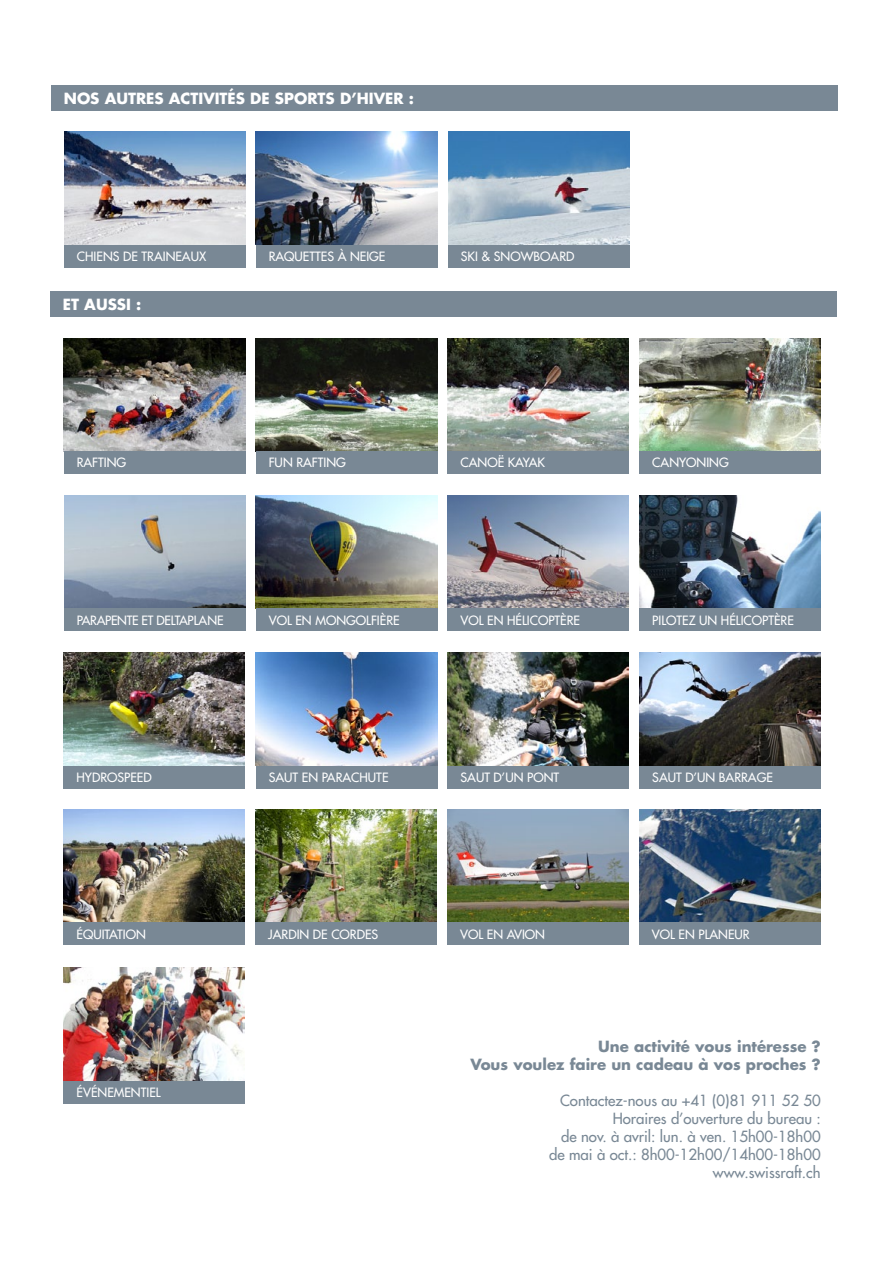
<style>
.page{position:relative;width:893px;height:1263px;background:#fff}
.page>*{position:absolute;margin:0;border:0;box-sizing:border-box;transform-origin:0 0}
.t1{font:15px/18px "Futura";color:#798895;text-align:right}
.t2{font:700 15px/18px "Futura";color:#798895;text-align:right}
.t3{font:700 15px "Futura";color:#fff}
.t4{font:12.45px "Futura";color:#fff}
</style>
<div class="page">
<div style="left:51px;top:85px;width:787px;height:26px;background:#798895"></div>
<img style="left:256px;top:338px;width:181px;height:113px">
<div style="left:256px;top:451px;width:181px;height:23px;background:#798895"></div>
<img style="left:639px;top:338px;width:182px;height:113px">
<div style="left:639px;top:451px;width:182px;height:23px;background:#798895"></div>
<img style="left:448px;top:338px;width:181px;height:113px">
<div style="left:448px;top:451px;width:181px;height:23px;background:#798895"></div>
<img style="left:64px;top:653px;width:181px;height:113px">
<div style="left:64px;top:766px;width:181px;height:22px;background:#798895"></div>
<div style="left:50px;top:291px;width:787px;height:26px;background:#798895"></div>
<img style="left:64px;top:132px;width:181px;height:113px">
<div style="left:64px;top:245px;width:181px;height:23px;background:#798895"></div>
<img style="left:256px;top:132px;width:181px;height:113px">
<div style="left:256px;top:245px;width:181px;height:23px;background:#798895"></div>
<img style="left:448px;top:132px;width:181px;height:113px">
<div style="left:448px;top:245px;width:181px;height:23px;background:#798895"></div>
<img style="left:64px;top:495px;width:181px;height:113px">
<div style="left:64px;top:608px;width:181px;height:23px;background:#798895"></div>
<img style="left:448px;top:495px;width:181px;height:113px">
<div style="left:448px;top:608px;width:181px;height:23px;background:#798895"></div>
<img style="left:256px;top:495px;width:181px;height:113px">
<div style="left:256px;top:608px;width:181px;height:23px;background:#798895"></div>
<img style="left:639px;top:495px;width:182px;height:113px">
<div style="left:639px;top:608px;width:182px;height:23px;background:#798895"></div>
<img style="left:256px;top:653px;width:181px;height:113px">
<div style="left:256px;top:766px;width:181px;height:22px;background:#798895"></div>
<img style="left:639px;top:653px;width:182px;height:113px">
<div style="left:639px;top:766px;width:182px;height:22px;background:#798895"></div>
<img style="left:448px;top:653px;width:181px;height:113px">
<div style="left:448px;top:766px;width:181px;height:22px;background:#798895"></div>
<img style="left:64px;top:968px;width:181px;height:113px">
<div style="left:64px;top:1081px;width:181px;height:23px;background:#798895"></div>
<img style="left:64px;top:809px;width:181px;height:113px">
<div style="left:64px;top:922px;width:181px;height:23px;background:#798895"></div>
<img style="left:447px;top:809px;width:181px;height:113px">
<div style="left:447px;top:922px;width:181px;height:23px;background:#798895"></div>
<img style="left:256px;top:809px;width:181px;height:113px">
<div style="left:256px;top:922px;width:181px;height:23px;background:#798895"></div>
<img style="left:639px;top:809px;width:181px;height:113px">
<div style="left:639px;top:922px;width:181px;height:23px;background:#798895"></div>
<img style="left:64px;top:338px;width:181px;height:113px">
<div style="left:64px;top:451px;width:181px;height:23px;background:#798895"></div>
<p class="t3" style="left:64px;top:88px;width:13px">Nos</p>
<p class="t3" style="left:105px;top:88px;width:34px">autres</p>
<p class="t3" style="left:169px;top:88px;width:10px">activit</p>
<p class="t3" style="left:228px;top:88px;width:59px">ésde sports</p>
<p class="t3" style="left:340px;top:88px;width:28px">d’hiver</p>
<p class="t3" style="left:409px;top:88px;width:7px">:</p>
<p class="t4" style="left:77px;top:249px;width:28px">CHIENS</p>
<p class="t4" style="left:123px;top:249px;width:52px">DE TRAINEA</p>
<p class="t4" style="left:191px;top:249px;width:17px">UX</p>
<p class="t4" style="left:269px;top:249px;width:117px">RAQUETTES À NEIGE</p>
<p class="t4" style="left:461px;top:249px;width:99px">SKI &amp; SNOWBOARD</p>
<p class="t3" style="left:63px;top:294px;width:54px">Et aussi</p>
<p class="t3" style="left:136px;top:294px;width:7px">:</p>
<p class="t4" style="left:77px;top:455px;width:51px">RAFTING</p>
<p class="t4" style="left:269px;top:455px;width:79px">FUN RAFTING</p>
<p class="t4" style="left:460px;top:455px;width:86px">CAN OË KAYAK</p>
<p class="t4" style="left:652px;top:455px;width:78px">CANYON ING</p>
<p class="t4" style="left:77px;top:612px;width:8px">PARAPEN</p>
<p class="t4" style="left:127px;top:612px;width:82px">TE ET DE LTAP LANE</p>
<p class="t4" style="left:269px;top:612px;width:125px">VOL EN MONGOLFIÈRE</p>
<p class="t4" style="left:460px;top:612px;width:114px">VOL EN HÉLICOPTÈRE</p>
<p class="t4" style="left:652px;top:612px;width:136px">PILOTEZ UN HÉLICOPTÈRE</p>
<p class="t4" style="left:77px;top:770px;width:49px">HYDROSPEED</p>
<p class="t4" style="left:269px;top:770px;width:62px">SAUT EN PARACH</p>
<p class="t4" style="left:368px;top:770px;width:21px">UTE</p>
<p class="t4" style="left:460px;top:770px;width:100px">SAUT D’UN PONT</p>
<p class="t4" style="left:652px;top:770px;width:83px">SAUT D’UN BARRA</p>
<p class="t4" style="left:757px;top:770px;width:16px">GE</p>
<p class="t4" style="left:77px;top:926px;width:67px">ÉQUITATION</p>
<p class="t4" style="left:268px;top:926px;width:14px">JARD</p>
<p class="t4" style="left:297px;top:926px;width:62px">IN DE CORDES</p>
<p class="t4" style="left:460px;top:926px;width:83px">VOL EN AVION</p>
<p class="t4" style="left:652px;top:926px;width:67px">VOL EN PLANE</p>
<p class="t4" style="left:735px;top:926px;width:14px">UR</p>
<p class="t4" style="left:77px;top:1085px;width:31px">ÉVÉNEMEN</p>
<p class="t4" style="left:141px;top:1085px;width:21px">TIEL</p>
<p class="t2" style="left:470px;top:1037px;width:352px">Une activité vous intéresse ?<br>Vous voulez faire un cadeau à vos proches ?</p>
<p class="t1" style="left:549px;top:1091px;width:273px">CONTACTEZ-NOUS AU +41 (0)81 911 52 50<br>HORAIRES D’OUVERTURE DU BUREAU :<br>DE NOV. À AVRIL: LUN. À VEN. 15H00-18H00<br>DE MAI À OCT.: 8H00-12H00/14H00-18H00<br>WWW.SWISSRAFT.CH</p>
</div>
